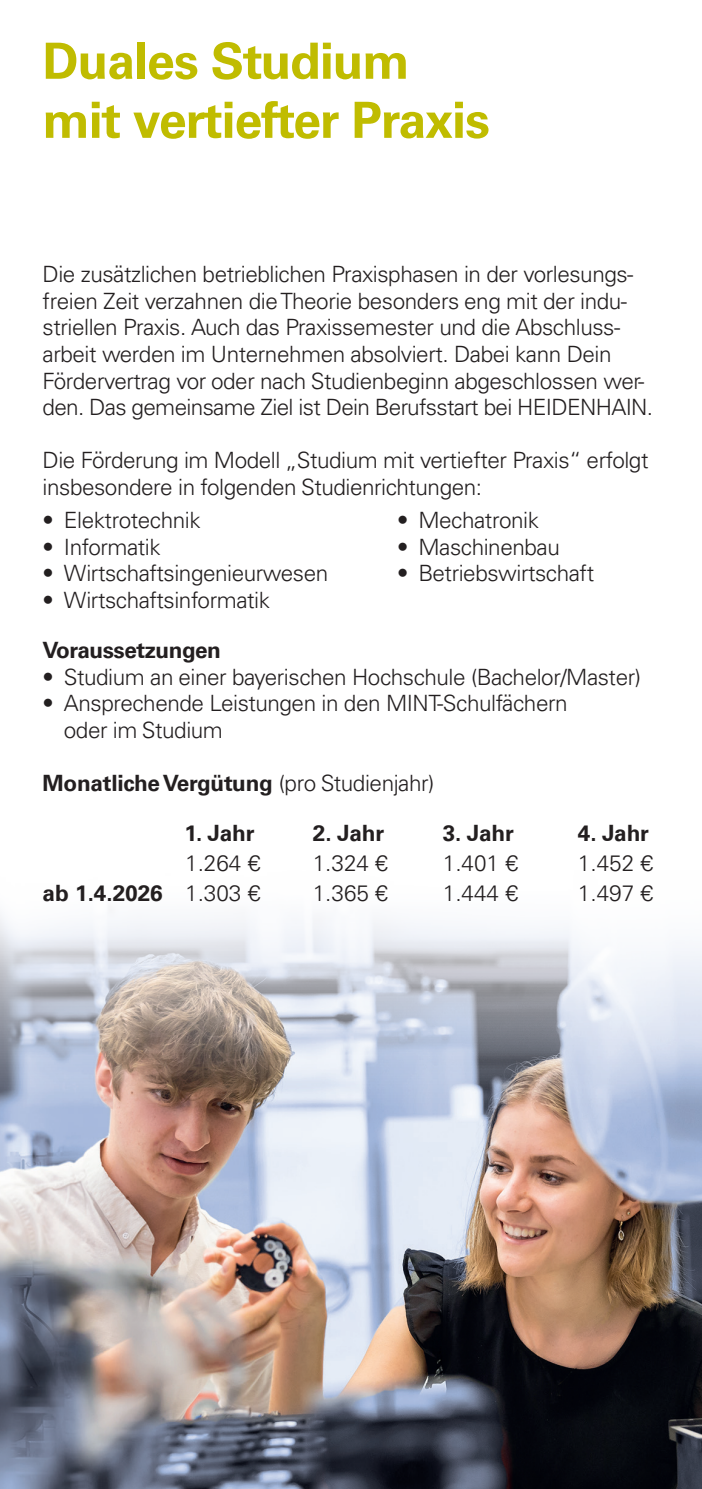
<style>
.page{position:relative;width:702px;height:1489px;background:#fff}
.page>*{position:absolute;margin:0;border:0;box-sizing:border-box;transform-origin:0 0}
.t1{font:700 50px/59px "Univers LT Pro 65";letter-spacing:-.02em;color:#c0bc00}
.t2{font:300 22.5px/26.5px "Univers LT Pro 45";letter-spacing:-.02em;color:#231f20}
.t3{font:700 22.5px "Univers LT Pro 65";letter-spacing:-.01em;color:#231f20}
.s1{font-family:"Univers LT Pro 45";font-weight:300}
</style>
<div class="page">
<img style="left:0;top:915px;width:702px;height:573px">
<h1 class="t1" style="left:43px;top:29px;width:449px">Duales Studium mit vertiefter Praxis</h1>
<p class="t2" style="left:43px;top:260px;width:612px">Die zusätzlichen betrieblichen Praxisphasen in der vorlesungs&shy;freien Zeit verzahnen die Theorie besonders eng mit der indu&shy;striellen Praxis. Auch das Praxissemester und die Abschluss&shy;arbeit werden im Unternehmen absolviert. Dabei kann Dein Fördervertrag vor oder nach Studienbeginn abgeschlossen wer&shy;den. Das gemeinsame Ziel ist Dein Berufsstart bei HEIDENHAIN.</p>
<p class="t2" style="left:43px;top:446px;width:607px">Die Förderung im Modell „Studium mit vertiefter Praxis“ erfolgt insbesondere in folgenden Studienrichtungen:</p>
<p class="t2" style="left:43px;top:506px;width:159px">• Elektrotechnik</p>
<p class="t2" style="left:43px;top:533px;width:120px">• Informatik</p>
<p class="t2" style="left:43px;top:559px;width:287px">• Wirtschaftsingenieurwesen</p>
<p class="t2" style="left:43px;top:586px;width:229px">• Wirtschaftsinformatik</p>
<p class="t2" style="left:397px;top:506px;width:143px">• Mechatronik</p>
<p class="t2" style="left:397px;top:533px;width:164px">• Maschinenbau</p>
<p class="t2" style="left:397px;top:559px;width:198px">• Betriebswirtschaft</p>
<p class="t3" style="left:43px;top:634px;width:180px">Voraussetzungen</p>
<p class="t2" style="left:43px;top:663px;width:600px">• Studium an einer bayerischen Hochschule (Bachelor/Master)</p>
<p class="t2" style="left:64px;top:689px;width:505px;text-indent:-21px">• Ansprechende Leistungen in den MINT-Schulfächern oder im Studium</p>
<p class="t3" style="left:43px;top:767px;width:393px">Monatliche Vergütung <span class="s1">(pro Studienjahr)</span></p>
<p class="t3" style="left:184px;top:817px;width:72px">1. Jahr</p>
<p class="t3" style="left:313px;top:817px;width:73px">2. Jahr</p>
<p class="t3" style="left:443px;top:817px;width:72px">3. Jahr</p>
<p class="t3" style="left:578px;top:817px;width:73px">4. Jahr</p>
<p class="t2" style="left:185px;top:849px;width:77px">1.264 €</p>
<p class="t2" style="left:313px;top:849px;width:77px">1.324 €</p>
<p class="t2" style="left:443px;top:849px;width:77px">1.401 €</p>
<p class="t2" style="left:578px;top:849px;width:77px">1.452 €</p>
<p class="t3" style="left:43px;top:877px;width:219px">ab 1.4.2026 <span class="s1">1.303 €</span></p>
<p class="t2" style="left:313px;top:879px;width:77px">1.365 €</p>
<p class="t2" style="left:443px;top:879px;width:77px">1.444 €</p>
<p class="t2" style="left:578px;top:879px;width:77px">1.497 €</p>
</div>
